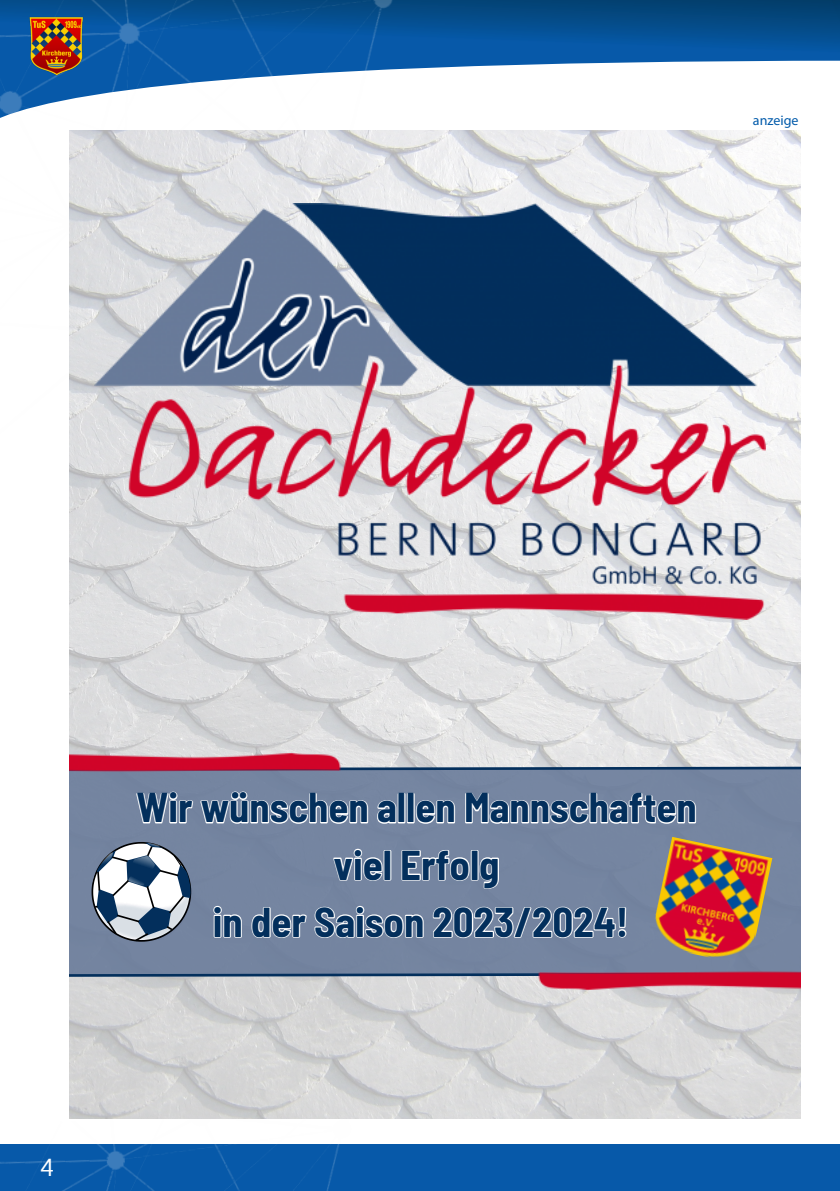
<style>
.page{position:relative;width:840px;height:1191px;background:#fff}
.page>*{position:absolute;margin:0;border:0;box-sizing:border-box;transform-origin:0 0}
.t1{font:700 semi-condensed 40.8px/57px "Barlow";color:#032f5c;text-align:center}
.t2{font:24px "Oxygen";color:#fff}
.t3{font:14px "Myriad Pro";color:#015aaa}
</style>
<div class="page">
<svg style="left:453px;top:0;width:345px;height:67px;background:#145a98"></svg>
<img style="left:0;top:0;width:453px;height:118px">
<svg style="left:798px;top:0;width:41px;height:149px"></svg>
<div style="left:0;top:1144px;width:839px;height:47px;background:#0759a9"></div>
<img style="left:0;top:1118px;width:404px;height:73px">
<img style="left:24px;top:14px;width:62px;height:62px">
<img style="left:69px;top:130px;width:730px;height:988px">
<div style="left:69px;top:768px;width:730px;height:206px;background:#7585a1"></div>
<svg style="left:352px;top:765px;width:447px;height:6px"></svg>
<img style="left:69px;top:748px;width:283px;height:24px">
<svg style="left:136px;top:791px;width:561px;height:33px"></svg>
<img style="left:94px;top:203px;width:670px;height:416px">
<svg style="left:69px;top:836px;width:704px;height:142px"></svg>
<img style="left:525px;top:966px;width:274px;height:29px">
<p class="t3" style="left:752px;top:112px;width:47px">anzeige</p>
<p class="t1" style="left:136px;top:776px;width:561px">Wir wünschen allen Mannschaften viel Erfolg<br>in der Saison 2023/2024!</p>
<p class="t2" style="left:40px;top:1151px;width:16px">4</p>
</div>
